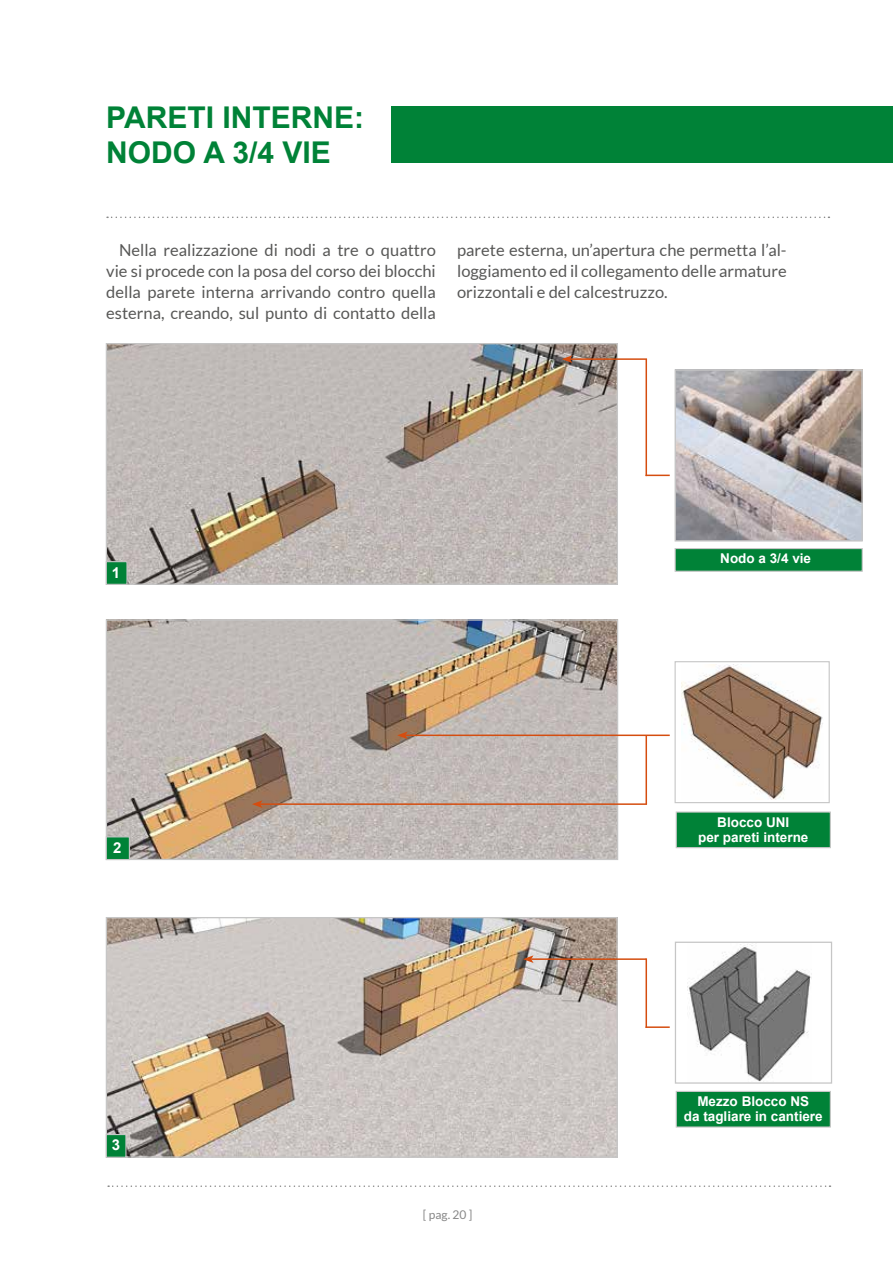
<style>
.page{position:relative;width:893px;height:1263px;background:#fff}
.page>*{position:absolute;margin:0;border:0;box-sizing:border-box;transform-origin:0 0}
.t1{font:700 30px/34.5px "Arial";color:#008237}
.t2{font:16.5px/21px "Lato";color:#575756;text-align:justify}
.t3{font:700 15px "Arial";color:#fff}
.t4{font:700 13.5px/15px "Arial";color:#fff;text-align:center}
.t5{font:12px "Lato";color:#878787}
</style>
<div class="page">
<svg style="left:107px;top:217px;width:722px;height:1px"></svg>
<div style="left:391px;top:106px;width:502px;height:57px;background:#008237"></div>
<svg style="left:108px;top:1185px;width:722px;height:2px"></svg>
<img style="left:108px;top:345px;width:508px;height:238px">
<div style="left:106px;top:343px;width:512px;height:242px;border:1px solid #c6c6c6"></div>
<div style="left:106px;top:561px;width:22px;height:24px;background:#008237;border:1px solid #c6c6c6"></div>
<img style="left:108px;top:621px;width:508px;height:237px">
<div style="left:106px;top:619px;width:512px;height:241px;border:1px solid #c6c6c6"></div>
<div style="left:106px;top:836px;width:24px;height:24px;background:#008237;border:1px solid #c6c6c6"></div>
<img style="left:108px;top:919px;width:508px;height:237px">
<div style="left:106px;top:917px;width:512px;height:241px;border:1px solid #c6c6c6"></div>
<div style="left:106px;top:1134px;width:20px;height:24px;background:#008237;border:1px solid #c6c6c6"></div>
<img style="left:677px;top:371px;width:184px;height:168px">
<div style="left:675px;top:369px;width:188px;height:172px;border:1px solid #c6c6c6"></div>
<div style="left:675px;top:548px;width:188px;height:24px;background:#008237;border:1px solid #c6c6c6"></div>
<img style="left:681px;top:665px;width:142px;height:135px">
<div style="left:675px;top:661px;width:155px;height:142px;border:1px solid #c6c6c6"></div>
<hr style="left:645px;top:735px;width:2px;height:69px;background:#d54d0f">
<hr style="left:405px;top:734px;width:265px;height:2px;background:#d54d0f">
<svg style="left:397px;top:731px;width:11px;height:8px"></svg>
<hr style="left:260px;top:803px;width:387px;height:2px;background:#d54d0f">
<svg style="left:252px;top:800px;width:10px;height:8px"></svg>
<hr style="left:645px;top:1026px;width:25px;height:2px;background:#d54d0f">
<hr style="left:645px;top:958px;width:2px;height:70px;background:#d54d0f">
<hr style="left:531px;top:958px;width:115px;height:2px;background:#d54d0f">
<svg style="left:523px;top:955px;width:11px;height:8px"></svg>
<img style="left:688px;top:944px;width:123px;height:138px">
<div style="left:675px;top:942px;width:157px;height:142px;border:1px solid #c6c6c6"></div>
<svg style="left:647px;top:475px;width:23px;height:1px"></svg>
<hr style="left:645px;top:359px;width:2px;height:117px;background:#d54d0f">
<hr style="left:570px;top:358px;width:77px;height:2px;background:#d54d0f">
<svg style="left:562px;top:355px;width:10px;height:8px"></svg>
<div style="left:676px;top:1091px;width:155px;height:36px;background:#008237;border:1px solid #c6c6c6"></div>
<div style="left:676px;top:811px;width:155px;height:37px;background:#008237;border:1px solid #c6c6c6"></div>
<h1 class="t1" style="left:106px;top:100px;width:259px">PARETI INTERNE:<br>NODO A 3/4 VIE</h1>
<p class="t2" style="left:106px;top:240px;width:331px;text-indent:13px">Nella realizzazione di nodi a tre o quattro vie si procede con la posa del corso dei blocchi della parete interna arrivando contro quella esterna, creando, sul punto di contatto della</p>
<p class="t2" style="left:457px;top:239px;width:331px">parete esterna, un’apertura che permetta l’al&shy;loggiamento ed il collegamento delle armature orizzontali e del calcestruzzo.</p>
<p class="t3" style="left:112px;top:564px;width:10px">1</p>
<p class="t3" style="left:113px;top:839px;width:10px">2</p>
<p class="t3" style="left:112px;top:1137px;width:10px">3</p>
<p class="t5" style="left:423px;top:1208px;width:51px">[ pag. 20 ]</p>
<p class="t4" style="left:720px;top:551px;width:92px">Nodo a 3/4 vie</p>
<p class="t4" style="left:698px;top:814px;width:112px">Blocco UNI<br>per pareti interne</p>
<p class="t4" style="left:684px;top:1094px;width:140px">Mezzo Blocco NS<br>da tagliare in cantiere</p>
</div>
